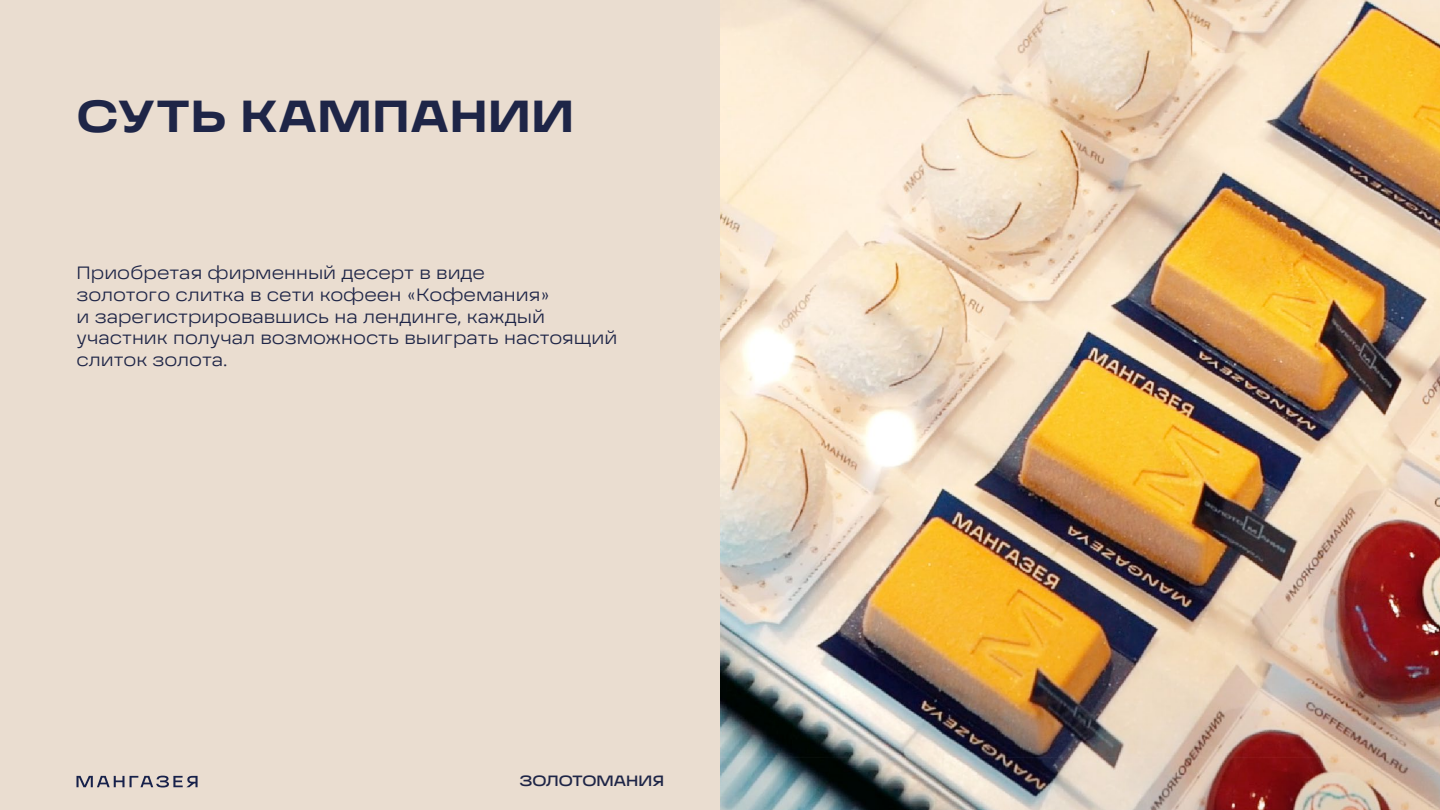
<style>
.page{position:relative;width:1440px;height:810px;background:#eaddd0}
.page>*{position:absolute;margin:0;border:0;box-sizing:border-box;transform-origin:0 0}
.t1{font:700 45px "Grandis Extended";letter-spacing:.015em;color:#1e2547}
.t2{font:300 18px/21.6px "Grandis Extended";color:#1e2547}
.t3{font:500 15px "Grandis Extended";color:#1e2547}
</style>
<div class="page">
<svg style="left:76px;top:776px;width:122px;height:12px"></svg>
<img style="left:720px;top:0;width:720px;height:810px">
<h1 class="t1" style="left:77px;top:87px;width:499px">СУТЬ КАМПАНИИ</h1>
<p class="t2" style="left:76px;top:262px;width:543px">Приобретая фирменный десерт в виде<br>золотого слитка в сети кофеен «Кофемания»<br>и зарегистрировавшись на лендинге, каждый участник получал возможность выиграть настоящий слиток золота.</p>
<p class="t3" style="left:519px;top:771px;width:146px">ЗОЛОТОМАНИЯ</p>
</div>
